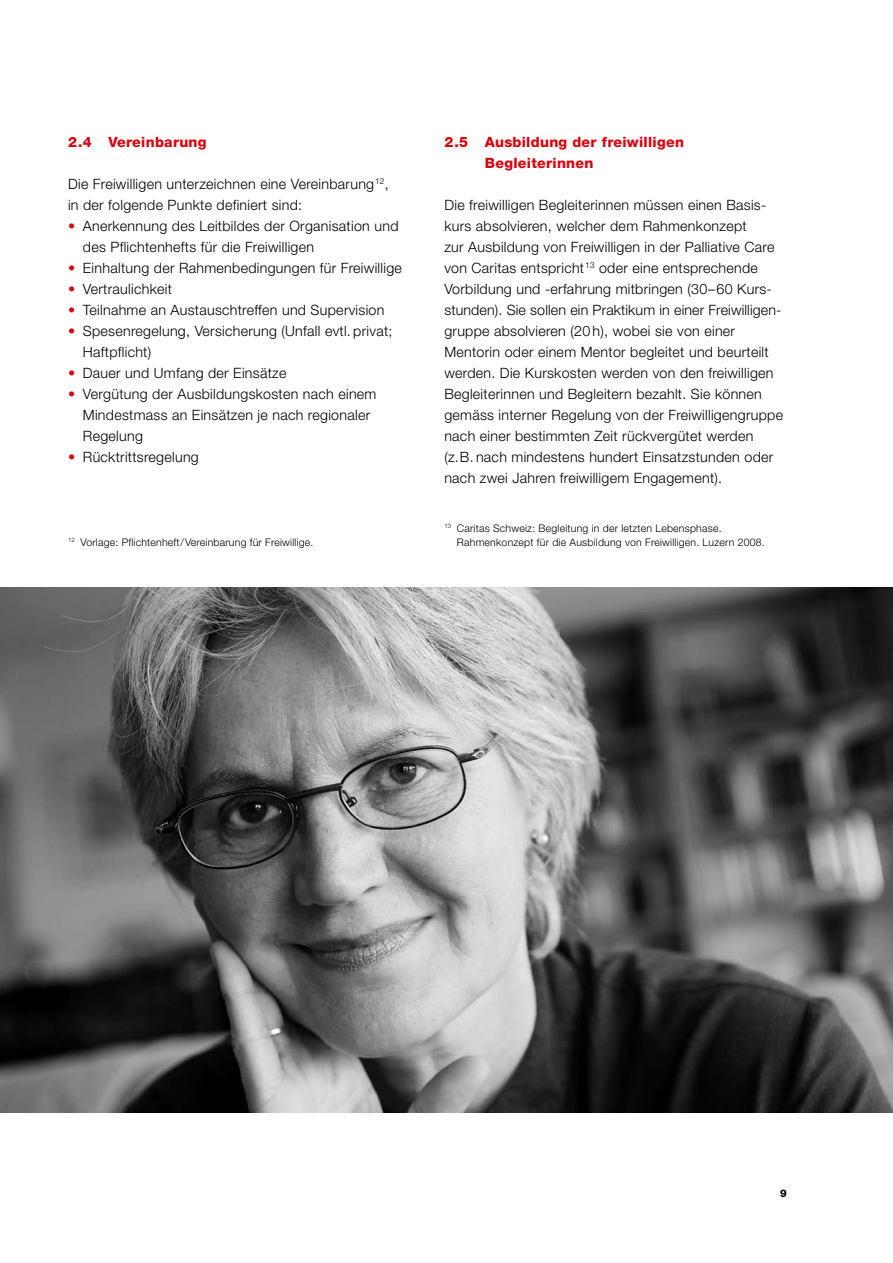
<style>
.page{position:relative;width:893px;height:1263px;background:#fff}
.page>*{position:absolute;margin:0;border:0;box-sizing:border-box;transform-origin:0 0}
.t1{font:300 14.25px/21px "Helvetica Neue LT Std";letter-spacing:.02em;color:#000}
.t2{font:800 14.25px/21px "Helvetica Neue LT Std";letter-spacing:.02em;color:#dc030e}
.t3{font:300 10.5px/14.2px "Helvetica Neue LT Std";letter-spacing:.02em;color:#000}
.t4{font:800 10.5px "Helvetica Neue LT Std";color:#000}
.s1{color:#dc030e}
</style>
<div class="page">
<img style="left:0;top:588px;width:893px;height:525px">
<p class="t2" style="left:68px;top:131px;width:140px">2.4 Vereinbarung</p>
<p class="t1" style="left:68px;top:173px;width:322px">Die Freiwilligen unterzeichnen eine Vereinbarung<sup>12</sup>, in der folgende Punkte definiert sind:</p>
<p class="t1" style="left:83px;top:215px;width:317px;text-indent:-15px"><span class="s1">•</span> Anerkennung des Leitbildes der Organisation und des Pflichtenhefts für die Freiwilligen</p>
<p class="t1" style="left:68px;top:257px;width:335px"><span class="s1">•</span> Einhaltung der Rahmenbedingungen für Freiwillige</p>
<p class="t1" style="left:68px;top:278px;width:105px"><span class="s1">•</span> Vertraulichkeit</p>
<p class="t1" style="left:68px;top:299px;width:318px"><span class="s1">•</span> Teilnahme an Austauschtreffen und Supervision</p>
<p class="t1" style="left:83px;top:320px;width:311px;text-indent:-15px"><span class="s1">•</span> Spesenregelung, Versicherung (Unfall evtl. privat;<br>Haftpflicht)</p>
<p class="t1" style="left:68px;top:362px;width:220px"><span class="s1">•</span> Dauer und Umfang der Einsätze</p>
<p class="t1" style="left:83px;top:383px;width:295px;text-indent:-15px"><span class="s1">•</span> Vergütung der Ausbildungskosten nach einem<br>Mindestmass an Einsätzen je nach regionaler<br>Regelung</p>
<p class="t1" style="left:68px;top:446px;width:132px"><span class="s1">•</span> Rücktrittsregelung</p>
<p class="t3" style="left:68px;top:535px;width:247px"><sup>12</sup> Vorlage: Pflichtenheft/Vereinbarung für Freiwillige.</p>
<p class="t2" style="left:485px;top:131px;width:201px;text-indent:-40px">2.5 Ausbildung der freiwilligen<br>Begleiterinnen</p>
<p class="t1" style="left:444px;top:194px;width:340px">Die freiwilligen Begleiterinnen müssen einen Basis&shy;kurs absolvieren, welcher dem Rahmenkonzept<br>zur Ausbildung von Freiwilligen in der Palliative Care von Caritas entspricht<sup>13</sup> oder eine entsprechende Vorbildung und -erfahrung mitbringen (30–60 Kurs&shy;stunden). Sie sollen ein Praktikum in einer Freiwilligen&shy;gruppe absolvieren (20 h), wobei sie von einer Mentorin oder einem Mentor begleitet und beurteilt werden. Die Kurskosten werden von den freiwilligen Begleiterinnen und Begleitern bezahlt. Sie können gemäss interner Regelung von der Freiwilligengruppe nach einer bestimmten Zeit rückvergütet werden (z.B. nach mindestens hundert Einsatzstunden oder nach zwei Jahren freiwilligem Engagement).</p>
<p class="t3" style="left:457px;top:520px;width:309px;text-indent:-13px"><sup>13</sup> Caritas Schweiz: Begleitung in der letzten Lebensphase.<br>Rahmenkonzept für die Ausbildung von Freiwilligen. Luzern 2008.</p>
<p class="t4" style="left:780px;top:1187px;width:8px">9</p>
</div>
